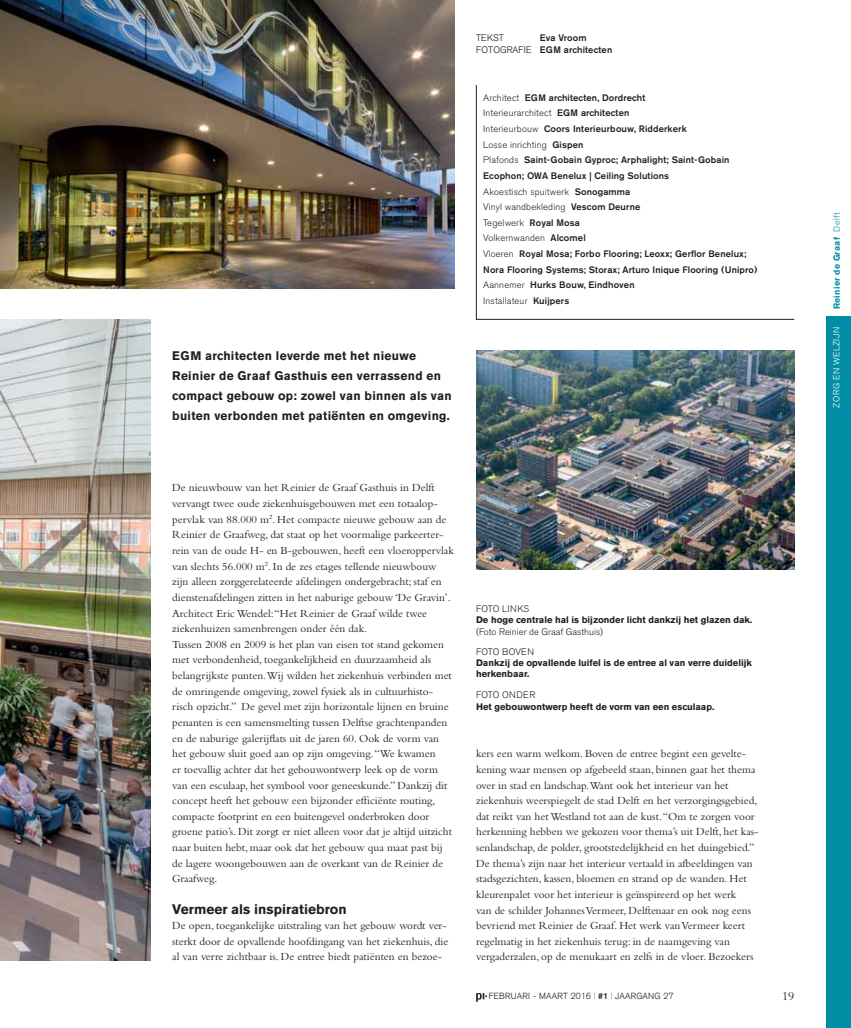
<style>
.page{position:relative;width:851px;height:1028px;background:#fff}
.page>*{position:absolute;margin:0;border:0;box-sizing:border-box;transform-origin:0 0}
.t1{font:700 13.75px "Akzidenz Grotesk BE";color:#231f20}
.t2{font:12.5px "Bembo";color:#231f20}
.t3{font:700 12.38px/20px "Akzidenz Grotesk BE";letter-spacing:.025em;color:#231f20}
.t4{font:11.25px/15.6px "Bembo";color:#231f20}
.t5{font:500 9.38px/15.6px "Akzidenz Grotesk BE";letter-spacing:.015em;color:#231f20}
.t6{font:700 9.38px/11.2px "Akzidenz Grotesk BE";color:#231f20}
.t7{font:300 9.38px/20px "Akzidenz Grotesk BE";color:#231f20}
.t8{font:300 9.38px "Akzidenz Grotesk BE";letter-spacing:.035em;color:#231f20}
.t9{font:300 9.38px "Akzidenz Grotesk";letter-spacing:.015em;color:#231f20}
.t10{font:300 8.75px "Akzidenz Grotesk";letter-spacing:.03em;color:#231f20}
.t11{font:700 8.75px "Akzidenz Grotesk BE";letter-spacing:.03em;color:#008ea4}
.t12{font:300 8.75px "Akzidenz Grotesk BE";letter-spacing:.05em;color:#fff}
.s1{font-family:"Akzidenz Grotesk";font-weight:300}
.s2{font-weight:300}
.s3{font-weight:700}
</style>
<div class="page">
<div style="left:825px;top:316px;width:25px;height:712px;background:#008ea4"></div>
<svg style="left:476px;top:993px;width:11px;height:9px"></svg>
<img style="left:0;top:319px;width:151px;height:641px">
<svg style="left:476px;top:85px;width:318px;height:235px"></svg>
<img style="left:476px;top:351px;width:318px;height:218px">
<img style="left:0;top:0;width:455px;height:288px">
<p class="t3" style="left:172px;top:346px;width:281px">EGM architecten leverde met het nieuwe Reinier de Graaf Gasthuis een verrassend en compact gebouw op: zowel van binnen als van buiten verbonden met patiënten en omgeving.</p>
<p class="t9" style="left:476px;top:32px;width:29px">TEKST</p>
<p class="t5" style="left:476px;top:31px;width:138px;line-height:12.5px;text-indent:64px">Eva Vroom<br><span class="s1">FOTOGRAFIE</span> EGM architecten</p>
<p class="t5" style="left:483px;top:89px;width:275px"><span class="s2">Architect</span> EGM architecten, Dordrecht<br><span class="s2">Interieurarchitect</span> EGM architecten<br><span class="s2">Interieurbouw</span> Coors Interieurbouw, Ridderkerk<br><span class="s2">Losse inrichting</span> Gispen<br><span class="s2">Plafonds</span> Saint-Gobain Gyproc; Arphalight; Saint-Gobain Ecophon; OWA Benelux | Ceiling Solutions<br><span class="s2">Akoestisch spuitwerk</span> Sonogamma<br><span class="s2">Vinyl wandbekleding</span> Vescom Deurne<br><span class="s2">Tegelwerk</span> Royal Mosa<br><span class="s2">Volkernwanden</span> Alcomel<br><span class="s2">Vloeren</span> Royal Mosa; Forbo Flooring; Leoxx; Gerflor Benelux; Nora Flooring Systems; Storax; Arturo Inique Flooring (Unipro)<br><span class="s2">Aannemer</span> Hurks Bouw, Eindhoven<br><span class="s2">Installateur</span> Kuijpers</p>
<p class="t4" style="left:172px;top:480px;width:283px">De nieuwbouw van het Reinier de Graaf Gasthuis in Delft vervangt twee oude ziekenhuisgebouwen met een totaalop&shy;pervlak van 88.000 m<sup>2</sup>. Het compacte nieuwe gebouw aan de Reinier de Graafweg, dat staat op het voormalige parkeerter&shy;rein van de oude H- en B-gebouwen, heeft een vloeroppervlak van slechts 56.000 m<sup>2</sup>. In de zes etages tellende nieuwbouw zijn alleen zorggerelateerde afdelingen ondergebracht; staf en dienstenafdelingen zitten in het naburige gebouw ‘De Gravin’.<br>Architect Eric Wendel: “Het Reinier de Graaf wilde twee ziekenhuizen samenbrengen onder één dak.<br>Tussen 2008 en 2009 is het plan van eisen tot stand gekomen met verbondenheid, toegankelijkheid en duurzaamheid als belangrijkste punten.Wij wilden het ziekenhuis verbinden met de omringende omgeving, zowel fysiek als in cultuurhisto&shy;risch opzicht.” De gevel met zijn horizontale lijnen en bruine penanten is een samensmelting tussen Delftse grachtenpanden en de naburige galerijflats uit de jaren 60. Ook de vorm van het gebouw sluit goed aan op zijn omgeving. “We kwamen<br>er toevallig achter dat het gebouwontwerp leek op de vorm van een esculaap, het symbool voor geneeskunde.” Dankzij dit concept heeft het gebouw een bijzonder efficiënte routing, compacte footprint en een buitengevel onderbroken door groene patio’s. Dit zorgt er niet alleen voor dat je altijd uitzicht naar buiten hebt, maar ook dat het gebouw qua maat past bij de lagere woongebouwen aan de overkant van de Reinier de Graafweg.</p>
<p class="t1" style="left:172px;top:900px;width:176px">Vermeer als inspiratiebron</p>
<p class="t4" style="left:172px;top:917px;width:277px">De open, toegankelijke uitstraling van het gebouw wordt ver&shy;sterkt door de opvallende hoofdingang van het ziekenhuis, die al van verre zichtbaar is. De entree biedt patiënten en bezoe-</p>
<p class="t7" style="left:476px;top:599px;width:55px">FOTO LINKS</p>
<p class="t6" style="left:476px;top:614px;width:277px">De hoge centrale hal is bijzonder licht dankzij het glazen dak.</p>
<p class="t7" style="left:476px;top:621px;width:128px">(Foto Reinier de Graaf Gasthuis)<br>FOTO BOVEN</p>
<p class="t6" style="left:476px;top:657px;width:277px">Dankzij de opvallende luifel is de entree al van verre duidelijk herkenbaar.</p>
<p class="t8" style="left:476px;top:690px;width:61px">FOTO ONDER</p>
<p class="t6" style="left:476px;top:701px;width:240px">Het gebouwontwerp heeft de vorm van een esculaap.</p>
<p class="t4" style="left:476px;top:745px;width:284px">kers een warm welkom. Boven de entree begint een gevelte&shy;kening waar mensen op afgebeeld staan, binnen gaat het thema over in stad en landschap.Want ook het interieur van het ziekenhuis weerspiegelt de stad Delft en het verzorgingsgebied, dat reikt van het Westland tot aan de kust. “Om te zorgen voor herkenning hebben we gekozen voor thema’s uit Delft, het kas&shy;senlandschap, de polder, grootstedelijkheid en het duingebied.” De thema’s zijn naar het interieur vertaald in afbeeldingen van stadsgezichten, kassen, bloemen en strand op de wanden. Het kleurenpalet voor het interieur is geïnspireerd op het werk<br>van de schilder Johannes Vermeer, Delftenaar en ook nog eens bevriend met Reinier de Graaf. Het werk van Vermeer keert regelmatig in het ziekenhuis terug: in de naamgeving van vergaderzalen, op de menukaart en zelfs in de vloer. Bezoekers</p>
<p class="t10" style="left:488px;top:991px;width:186px">FEBRUARI - MAART 2016 | <span class="s3">#1</span> | JAARGANG 27</p>
<p class="t2" style="left:781px;top:988px;width:14px">19</p>
<p class="t11" style="left:831px;top:309px;width:98px;rotate:-90deg">Reinier de Graaf <span class="s2">Delft</span></p>
<p class="t12" style="left:831px;top:407px;width:82px;rotate:-90deg">ZORG EN WELZIJN</p>
</div>
